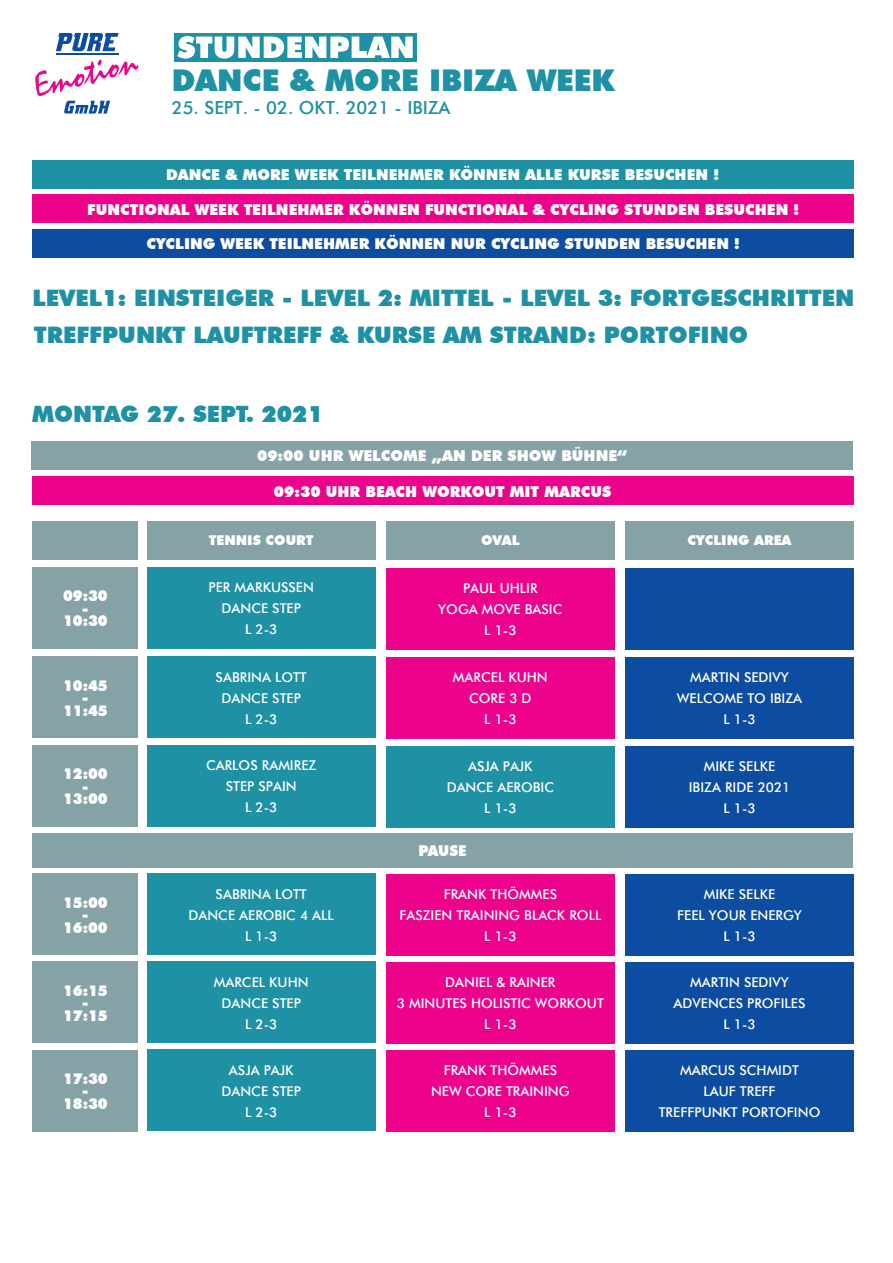
<style>
.page{position:relative;width:893px;height:1263px;background:#fff}
.page>*{position:absolute;margin:0;border:0;box-sizing:border-box;transform-origin:0 0}
.t1{font:900 30px "Futura BT";color:#1e91a5}
.t2{font:900 22.65px/36.9px "Futura BT";color:#1e91a5}
.t3{font:900 22.5px "Futura BT";color:#1e91a5}
.t4{font:500 18px "Futura BT";color:#1e91a5}
.t5{font:900 15px "Futura BT";color:#fff}
.t6{font:900 15px/12.6px "Futura BT";color:#fff;text-align:center;scale:.96 1}
.t7{font:500 13.5px/21px "Futura BT";color:#fff;text-align:center}
.t8{font:900 13.5px "Futura BT";color:#fff}
</style>
<div class="page">
<svg style="left:56px;top:33px;width:63px;height:18px"></svg>
<hr style="left:56px;top:53px;width:63px;height:2px;background:#0d4da1">
<svg style="left:35px;top:60px;width:103px;height:54px"></svg>
<svg style="left:174px;top:33px;width:243px;height:29px"></svg>
<div style="left:33px;top:229px;width:821px;height:29px;background:#0d4da1"></div>
<div style="left:33px;top:195px;width:821px;height:28px;background:#ed028c"></div>
<div style="left:32px;top:160px;width:821px;height:28px;background:#1e91a5"></div>
<div style="left:32px;top:441px;width:821px;height:29px;background:#85a2a7"></div>
<div style="left:32px;top:476px;width:821px;height:29px;background:#ed028c"></div>
<div style="left:147px;top:521px;width:228px;height:38px;background:#85a2a7"></div>
<div style="left:147px;top:567px;width:228px;height:82px;background:#1e91a5"></div>
<div style="left:386px;top:568px;width:229px;height:82px;background:#ed028c"></div>
<div style="left:625px;top:568px;width:229px;height:82px;background:#0d4da1"></div>
<div style="left:147px;top:656px;width:228px;height:82px;background:#1e91a5"></div>
<div style="left:386px;top:657px;width:229px;height:82px;background:#ed028c"></div>
<div style="left:625px;top:657px;width:229px;height:82px;background:#0d4da1"></div>
<div style="left:147px;top:745px;width:228px;height:82px;background:#1e91a5"></div>
<div style="left:386px;top:746px;width:229px;height:82px;background:#1e91a5"></div>
<div style="left:625px;top:746px;width:229px;height:82px;background:#0d4da1"></div>
<div style="left:147px;top:873px;width:228px;height:82px;background:#1e91a5"></div>
<div style="left:386px;top:874px;width:229px;height:82px;background:#ed028c"></div>
<div style="left:625px;top:874px;width:229px;height:82px;background:#0d4da1"></div>
<div style="left:147px;top:961px;width:228px;height:82px;background:#1e91a5"></div>
<div style="left:386px;top:962px;width:229px;height:82px;background:#ed028c"></div>
<div style="left:625px;top:962px;width:229px;height:82px;background:#0d4da1"></div>
<div style="left:147px;top:1049px;width:228px;height:82px;background:#1e91a5"></div>
<div style="left:386px;top:1050px;width:229px;height:82px;background:#ed028c"></div>
<div style="left:625px;top:1050px;width:229px;height:82px;background:#0d4da1"></div>
<div style="left:386px;top:521px;width:229px;height:38px;background:#85a2a7"></div>
<div style="left:625px;top:521px;width:229px;height:38px;background:#85a2a7"></div>
<div style="left:33px;top:567px;width:105px;height:82px;background:#85a2a7"></div>
<div style="left:32px;top:521px;width:106px;height:38px;background:#85a2a7"></div>
<div style="left:32px;top:656px;width:106px;height:82px;background:#85a2a7"></div>
<div style="left:33px;top:745px;width:105px;height:82px;background:#85a2a7"></div>
<div style="left:33px;top:961px;width:105px;height:82px;background:#85a2a7"></div>
<div style="left:33px;top:833px;width:820px;height:34px;background:#85a2a7"></div>
<div style="left:33px;top:1050px;width:105px;height:81px;background:#85a2a7"></div>
<div style="left:33px;top:873px;width:105px;height:82px;background:#85a2a7"></div>
<h1 class="t1" style="left:172px;top:62px;width:444px">DANCE &amp; MORE IBIZA WEEK</h1>
<h3 class="t4" style="left:172px;top:96px;width:280px">25. SEPT. - 02. OKT. 2021 - IBIZA</h3>
<p class="t5" style="left:166px;top:165px;width:554px">DANCE &amp; MORE WEEK TEILNEHMER KÖNNEN ALLE KURSE BESUCHEN !</p>
<p class="t5" style="left:87px;top:200px;width:713px">FUNCTIONAL WEEK TEILNEHMER KÖNNEN FUNCTIONAL &amp; CYCLING STUNDEN BESUCHEN !</p>
<p class="t5" style="left:146px;top:235px;width:595px">CYCLING WEEK TEILNEHMER KÖNNEN NUR CYCLING STUNDEN BESUCHEN !</p>
<h2 class="t2" style="left:33px;top:280px;width:823px">LEVEL1: EINSTEIGER - LEVEL 2: MITTEL - LEVEL 3: FORTGESCHRITTEN<br>TREFFPUNKT LAUFTREFF &amp; KURSE AM STRAND: PORTOFINO</h2>
<h3 class="t3" style="left:32px;top:400px;width:292px">MONTAG 27. SEPT. 2021</h3>
<p class="t5" style="left:257px;top:446px;width:371px">09:00 UHR WELCOME „AN DER SHOW BÜHNE“</p>
<p class="t5" style="left:274px;top:482px;width:339px">09:30 UHR BEACH WORKOUT MIT MARCUS</p>
<p class="t6" style="left:63px;top:590px;width:48px">09:30 -<br>10:30</p>
<p class="t6" style="left:63px;top:679px;width:48px">10:45 -<br>11:45</p>
<p class="t6" style="left:63px;top:767px;width:48px">12:00 -<br>13:00</p>
<p class="t6" style="left:63px;top:896px;width:48px">15:00 -<br>16:00</p>
<p class="t6" style="left:63px;top:984px;width:48px">16:15 -<br>17:15</p>
<p class="t6" style="left:63px;top:1072px;width:48px">17:30 -<br>18:30</p>
<p class="t8" style="left:209px;top:532px;width:106px">TENNIS COURT</p>
<p class="t7" style="left:209px;top:577px;width:107px">PER MARKUSSEN<br>DANCE STEP<br>L 2-3</p>
<p class="t7" style="left:438px;top:578px;width:126px">PAUL UHLIR<br>YOGA MOVE BASIC<br>L 1-3</p>
<p class="t7" style="left:216px;top:666px;width:93px">SABRINA LOTT<br>DANCE STEP<br>L 2-3</p>
<p class="t7" style="left:453px;top:667px;width:96px">MARCEL KUHN<br>CORE 3 D<br>L 1-3</p>
<p class="t7" style="left:677px;top:667px;width:127px">MARTIN SED IVY<br>WELCOME TO IBIZA<br>L 1-3</p>
<p class="t7" style="left:206px;top:755px;width:112px">CARLOS RAMIREZ<br>STEP SPAIN<br>L 2-3</p>
<p class="t7" style="left:447px;top:755px;width:109px">ASJA PAJK<br>DANCE AEROBIC<br>L 1-3</p>
<p class="t7" style="left:689px;top:755px;width:103px">MIKE SELKE<br>IBIZA RIDE 2021<br>L 1-3</p>
<p class="t8" style="left:481px;top:532px;width:40px">OVAL</p>
<p class="t8" style="left:687px;top:532px;width:106px">CYCLING AREA</p>
<p class="t6" style="left:418px;top:844px;width:52px">PAUSE</p>
<p class="t7" style="left:189px;top:883px;width:140px">SABRINA LOTT<br>DANCE AEROBIC 4 ALL<br>L 1-3</p>
<p class="t7" style="left:399px;top:884px;width:196px">FRANK THÖMMES<br>FASZIEN TRAINING BLACK ROLL<br>L 1-3</p>
<p class="t7" style="left:677px;top:884px;width:126px">MIKE SELKE<br>FEEL YOUR ENERGY<br>L 1-3</p>
<p class="t7" style="left:214px;top:971px;width:96px">MARCEL KUHN<br>DANCE STEP<br>L 2-3</p>
<p class="t7" style="left:397px;top:972px;width:208px">DANIEL &amp; RAINER<br>3 MINUTES HOLISTIC WORKOUT<br>L 1-3</p>
<p class="t7" style="left:673px;top:972px;width:133px">MARTIN SED IVY<br>ADVENCES PROFILES<br>L 1-3</p>
<p class="t7" style="left:222px;top:1059px;width:79px">ASJA PAJK<br>DANCE STEP<br>L 2-3</p>
<p class="t7" style="left:431px;top:1060px;width:140px">FRANK THÖMMES<br>NEW CORE TRAINING<br>L 1-3</p>
<p class="t7" style="left:659px;top:1060px;width:163px">MARCUS SCHMIDT<br>LAUF TREFF<br>TREFFPUNKT PORTOFINO</p>
</div>
